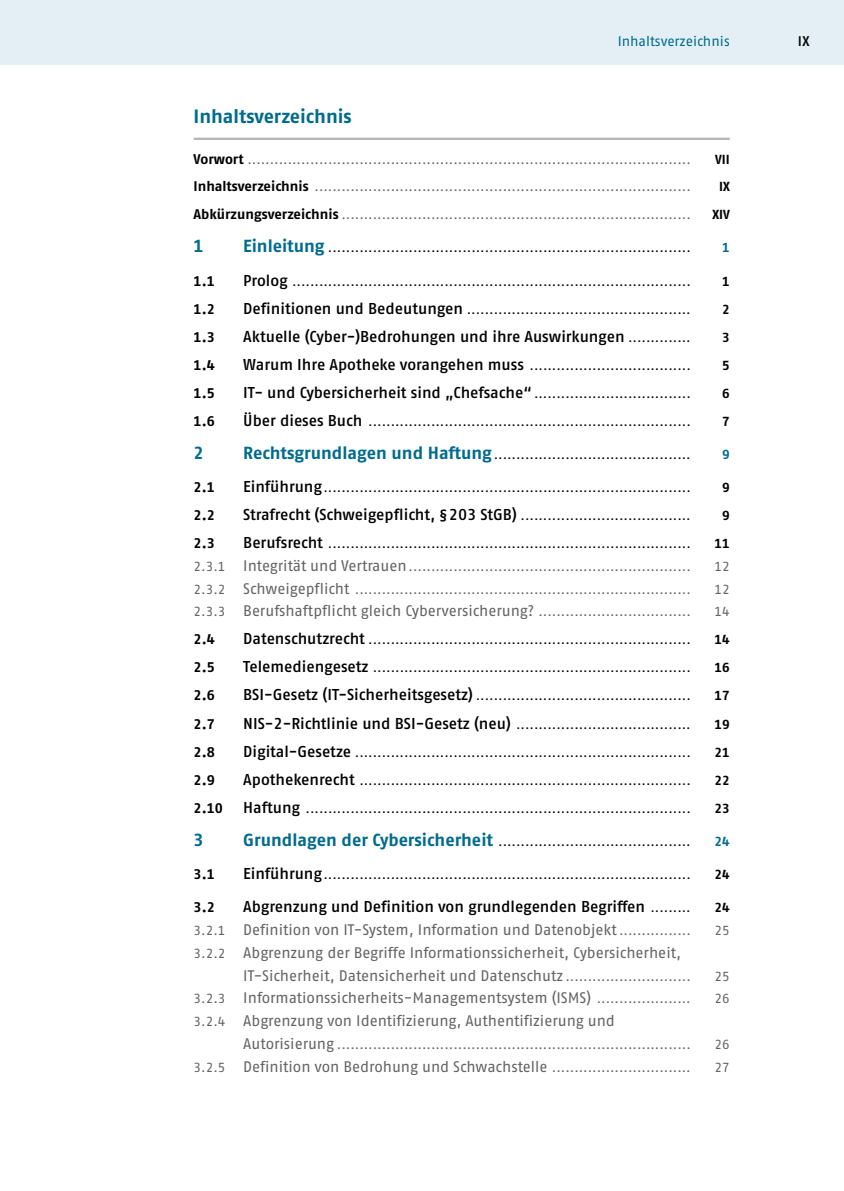
<style>
.page{position:relative;width:844px;height:1191px;background:#fff}
.page>*{position:absolute;margin:0;border:0;box-sizing:border-box;transform-origin:0 0}
.AUD_parttitle_sub{font:700 19.25px "Fago Pro";color:#006b8d}
.t1{font:700 17.5px "Fago Pro";color:#006b8d}
.t2{font:600 15.75px "Fago Pro";letter-spacing:-.005em;color:#000}
.t3{font:15.4px/22.8px "Fago Pro";letter-spacing:-.005em;color:#646363}
.t4{font:700 14px "Fago Pro";color:#000}
.t5{font:14px "Fago Pro";color:#006b8d}
.t6{font:600 14px "Fago Pro";color:#000}
.t7{font:13.12px "Fago Pro";color:#000}
.AUD_toc_parttitle_sub{font:13.12px "Fago Pro";color:#646363}
.AUD_toc_parttitle_sub-2{font:700 13.12px "Fago Pro";color:#000}
.t8{font:700 13.12px "Fago Pro";color:#006b8d}
.s1{font-weight:700;font-size:14px;color:#000}
.s2{font-weight:700;font-size:17.5px;color:#006b8d}
.s3{font-weight:600;font-size:15.75px}
.s4{font-weight:400;font-size:13.12px}
.s5{font-size:15.4px}
.s6{font-size:13.12px}
</style>
<div class="page">
<div style="left:0;top:0;width:729px;height:64px;background:#e3eff5"></div>
<div style="left:729px;top:0;width:114px;height:64px;background:#e3eff5"></div>
<hr style="left:193px;top:138px;width:536px;height:2px;background:#b3b2b2">
<p class="t5" style="left:617px;top:32px;width:113px">Inhaltsverzeichnis</p>
<p class="t6" style="left:797px;top:32px;width:13px">IX</p>
<h2 class="AUD_parttitle_sub" style="left:193px;top:104px;width:160px">Inhaltsverzeichnis</h2>
<p class="AUD_toc_parttitle_sub" style="left:193px;top:151px;width:498px"><span class="s1">Vorwort</span> ...................................................................................................</p>
<p class="AUD_toc_parttitle_sub-2" style="left:715px;top:151px;width:16px">VII</p>
<p class="AUD_toc_parttitle_sub" style="left:193px;top:179px;width:498px"><span class="s1">Inhaltsverzeichnis</span> ....................................................................................</p>
<p class="AUD_toc_parttitle_sub-2" style="left:719px;top:179px;width:12px">IX</p>
<p class="AUD_toc_parttitle_sub" style="left:193px;top:207px;width:498px"><span class="s1">Abkürzungsverzeichnis</span> ..............................................................................</p>
<p class="AUD_toc_parttitle_sub-2" style="left:712px;top:207px;width:19px">XIV</p>
<p class="t1" style="left:193px;top:236px;width:12px">1</p>
<p class="t7" style="left:243px;top:240px;width:449px"><span class="s2">Einleitung</span> .................................................................................</p>
<p class="t8" style="left:722px;top:240px;width:9px">1</p>
<p class="t4" style="left:193px;top:272px;width:23px">1.1</p>
<p class="t7" style="left:243px;top:273px;width:449px"><span class="s3">Prolog</span> .........................................................................................</p>
<p class="AUD_toc_parttitle_sub-2" style="left:722px;top:273px;width:9px">1</p>
<p class="t4" style="left:193px;top:300px;width:23px">1.2</p>
<p class="t7" style="left:243px;top:301px;width:449px"><span class="s3">Definitionen und Bedeutungen</span> ..................................................</p>
<p class="AUD_toc_parttitle_sub-2" style="left:722px;top:301px;width:9px">2</p>
<p class="t4" style="left:193px;top:328px;width:23px">1.3</p>
<p class="t2" style="left:243px;top:327px;width:449px">Aktuelle (Cyber-)Bedrohungen und ihre Auswirkungen <span class="s4">..............</span></p>
<p class="AUD_toc_parttitle_sub-2" style="left:722px;top:329px;width:9px">3</p>
<p class="t4" style="left:193px;top:356px;width:23px">1.4</p>
<p class="t7" style="left:243px;top:357px;width:449px"><span class="s3">Warum Ihre Apotheke vorangehen muss</span> ....................................</p>
<p class="AUD_toc_parttitle_sub-2" style="left:722px;top:357px;width:9px">5</p>
<p class="t4" style="left:193px;top:384px;width:23px">1.5</p>
<p class="t2" style="left:243px;top:383px;width:449px">IT- und Cybersicherheit sind „Chefsache“ <span class="s4">...................................</span></p>
<p class="AUD_toc_parttitle_sub-2" style="left:722px;top:385px;width:9px">6</p>
<p class="t4" style="left:193px;top:412px;width:23px">1.6</p>
<p class="t7" style="left:243px;top:413px;width:449px"><span class="s3">Über dieses Buch</span> ........................................................................</p>
<p class="AUD_toc_parttitle_sub-2" style="left:722px;top:413px;width:9px">7</p>
<p class="t1" style="left:193px;top:442px;width:12px">2</p>
<p class="t7" style="left:243px;top:446px;width:449px"><span class="s2">Rechtsgrundlagen und Haftung</span>............................................</p>
<p class="t8" style="left:722px;top:446px;width:9px">9</p>
<p class="t4" style="left:193px;top:479px;width:23px">2.1</p>
<p class="t7" style="left:243px;top:480px;width:449px"><span class="s3">Einführung</span>..................................................................................</p>
<p class="AUD_toc_parttitle_sub-2" style="left:722px;top:480px;width:9px">9</p>
<p class="t4" style="left:193px;top:507px;width:23px">2.2</p>
<p class="t7" style="left:243px;top:508px;width:449px"><span class="s3">Strafrecht (Schweigepflicht, §203 StGB)</span> ......................................</p>
<p class="AUD_toc_parttitle_sub-2" style="left:722px;top:508px;width:9px">9</p>
<p class="t4" style="left:193px;top:535px;width:23px">2.3</p>
<p class="t7" style="left:243px;top:536px;width:449px"><span class="s3">Berufsrecht</span> .................................................................................</p>
<p class="AUD_toc_parttitle_sub-2" style="left:714px;top:536px;width:17px">11</p>
<p class="AUD_toc_parttitle_sub" style="left:193px;top:558px;width:498px">2.3.1 <span class="s5">Integrität und Vertrauen</span>...............................................................</p>
<p class="AUD_toc_parttitle_sub" style="left:714px;top:558px;width:17px">12</p>
<p class="AUD_toc_parttitle_sub" style="left:193px;top:581px;width:498px">2.3.2 <span class="s5">Schweigepflicht</span> ...........................................................................</p>
<p class="AUD_toc_parttitle_sub" style="left:714px;top:581px;width:17px">12</p>
<p class="t3" style="left:193px;top:599px;width:498px"><span class="s6">2.3.3</span> Berufshaftpflicht gleich Cyberversicherung? <span class="s6">..................................</span></p>
<p class="AUD_toc_parttitle_sub" style="left:714px;top:604px;width:17px">14</p>
<p class="t4" style="left:193px;top:631px;width:23px">2.4</p>
<p class="t7" style="left:243px;top:632px;width:449px"><span class="s3">Datenschutzrecht</span> ........................................................................</p>
<p class="AUD_toc_parttitle_sub-2" style="left:714px;top:632px;width:17px">14</p>
<p class="t4" style="left:193px;top:659px;width:23px">2.5</p>
<p class="t7" style="left:243px;top:660px;width:449px"><span class="s3">Telemediengesetz</span> .......................................................................</p>
<p class="AUD_toc_parttitle_sub-2" style="left:714px;top:660px;width:17px">16</p>
<p class="t4" style="left:193px;top:687px;width:23px">2.6</p>
<p class="t7" style="left:243px;top:688px;width:449px"><span class="s3">BSI-Gesetz (IT-Sicherheitsgesetz)</span> ................................................</p>
<p class="AUD_toc_parttitle_sub-2" style="left:714px;top:688px;width:17px">17</p>
<p class="t4" style="left:193px;top:715px;width:23px">2.7</p>
<p class="t7" style="left:243px;top:716px;width:449px"><span class="s3">NIS-2-Richtlinie und BSI-Gesetz (neu)</span> .......................................</p>
<p class="AUD_toc_parttitle_sub-2" style="left:714px;top:716px;width:17px">19</p>
<p class="t4" style="left:193px;top:743px;width:23px">2.8</p>
<p class="t7" style="left:243px;top:744px;width:449px"><span class="s3">Digital-Gesetze</span> ...........................................................................</p>
<p class="AUD_toc_parttitle_sub-2" style="left:714px;top:744px;width:17px">21</p>
<p class="t4" style="left:193px;top:771px;width:23px">2.9</p>
<p class="t7" style="left:243px;top:772px;width:449px"><span class="s3">Apothekenrecht</span> ..........................................................................</p>
<p class="AUD_toc_parttitle_sub-2" style="left:714px;top:772px;width:17px">22</p>
<p class="t4" style="left:193px;top:799px;width:31px">2.10</p>
<p class="t7" style="left:243px;top:800px;width:449px"><span class="s3">Haftung</span> ......................................................................................</p>
<p class="AUD_toc_parttitle_sub-2" style="left:714px;top:800px;width:17px">23</p>
<p class="t1" style="left:193px;top:829px;width:12px">3</p>
<p class="t7" style="left:243px;top:833px;width:449px"><span class="s2">Grundlagen der Cybersicherheit</span> ...........................................</p>
<p class="t8" style="left:714px;top:833px;width:17px">24</p>
<p class="t4" style="left:193px;top:865px;width:23px">3.1</p>
<p class="t7" style="left:243px;top:866px;width:449px"><span class="s3">Einführung</span>..................................................................................</p>
<p class="AUD_toc_parttitle_sub-2" style="left:714px;top:866px;width:17px">24</p>
<p class="t4" style="left:193px;top:899px;width:23px">3.2</p>
<p class="t2" style="left:243px;top:897px;width:449px">Abgrenzung und Definition von grundlegenden Begriffen <span class="s4">.........</span></p>
<p class="AUD_toc_parttitle_sub-2" style="left:714px;top:899px;width:17px">24</p>
<p class="t3" style="left:193px;top:918px;width:498px"><span class="s6">3.2.1</span> Definition von IT-System, Information und Datenobjekt <span class="s6">................</span></p>
<p class="AUD_toc_parttitle_sub" style="left:714px;top:922px;width:17px">25</p>
<p class="t3" style="left:243px;top:941px;width:449px;text-indent:-50px"><span class="s6">3.2.2</span> Abgrenzung der Begriffe Informationssicherheit, Cybersicherheit,<br>IT-Sicherheit, Datensicherheit und Datenschutz <span class="s6">............................</span></p>
<p class="AUD_toc_parttitle_sub" style="left:714px;top:968px;width:17px">25</p>
<p class="t3" style="left:193px;top:986px;width:498px"><span class="s6">3.2.3</span> Informationssicherheits-Managementsystem (ISMS) <span class="s6">.....................</span></p>
<p class="AUD_toc_parttitle_sub" style="left:714px;top:990px;width:17px">26</p>
<p class="t3" style="left:193px;top:1009px;width:423px"><span class="s6">3.2.4</span> Abgrenzung von Identifizierung, Authentifizierung und</p>
<p class="AUD_toc_parttitle_sub" style="left:243px;top:1036px;width:449px"><span class="s5">Autorisierung</span> ...............................................................................</p>
<p class="AUD_toc_parttitle_sub" style="left:714px;top:1036px;width:17px">26</p>
<p class="t3" style="left:193px;top:1054px;width:498px"><span class="s6">3.2.5</span> Definition von Bedrohung und Schwachstelle <span class="s6">...............................</span></p>
<p class="AUD_toc_parttitle_sub" style="left:714px;top:1059px;width:17px">27</p>
</div>
